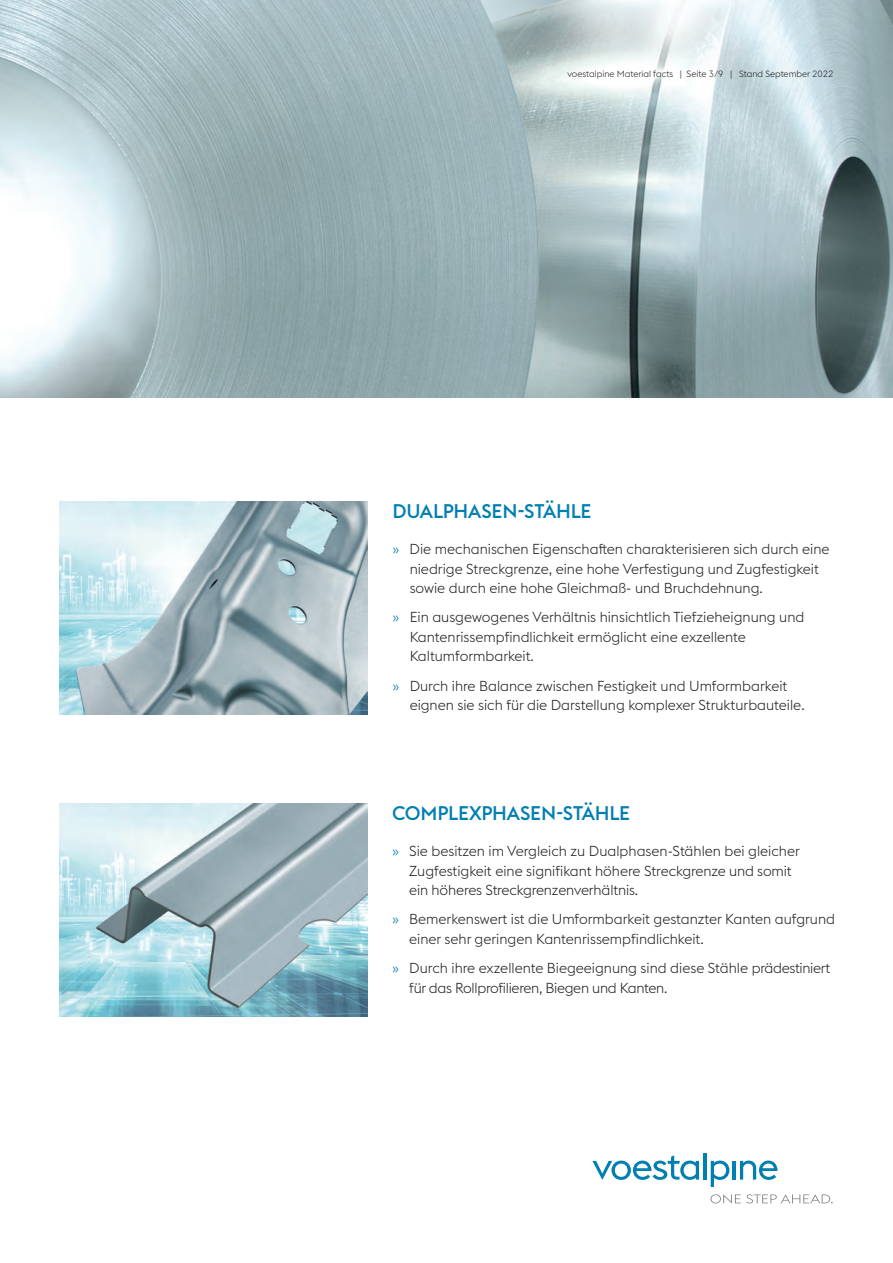
<style>
.page{position:relative;width:893px;height:1263px;background:#fff}
.page>*{position:absolute;margin:0;border:0;box-sizing:border-box;transform-origin:0 0}
.t1{font:500 19.5px "voestalpine";letter-spacing:-.01em;color:#007fb1}
.t2{font:300 14.25px/19.5px "voestalpine";color:#231f20}
.t3{font:300 14.25px/19.5px "voestalpine";letter-spacing:-.02em;color:#231f20}
.t4{font:300 9px "voestalpine";color:#231f20}
.s1{color:#007fb1}
</style>
<div class="page">
<img style="left:0;top:0;width:893px;height:398px">
<svg style="left:592px;top:1155px;width:107px;height:25px"></svg>
<hr style="left:703px;top:1153px;width:3px;height:26px;background:#007fb1">
<svg style="left:711px;top:1160px;width:18px;height:27px"></svg>
<hr style="left:732px;top:1161px;width:4px;height:18px;background:#007fb1">
<svg style="left:740px;top:1160px;width:37px;height:20px"></svg>
<svg style="left:710px;top:1194px;width:123px;height:9px"></svg>
<img style="left:60px;top:502px;width:307px;height:212px">
<img style="left:60px;top:804px;width:307px;height:212px">
<p class="t4" style="left:567px;top:68px;width:267px">voestalpine Material facts | Seite 3/9 | Stand September 2022</p>
<h1 class="t1" style="left:393px;top:499px;width:200px">DUALPHASEN-STÄHLE</h1>
<p class="t2" style="left:410px;top:539px;width:421px;text-indent:-17px"><span class="s1">»</span> Die mechanischen Eigenschaften charakterisieren sich durch eine niedrige Streckgrenze, eine hohe Verfestigung und Zugfestigkeit sowie durch eine hohe Gleichmaß- und Bruchdehnung.</p>
<p class="t2" style="left:410px;top:607px;width:396px;text-indent:-17px"><span class="s1">»</span> Ein ausgewogenes Verhältnis hinsichtlich Tiefzieheignung und<br>Kantenrissempfindlichkeit ermöglicht eine exzellente<br>Kaltumformbarkeit.</p>
<p class="t2" style="left:410px;top:676px;width:396px;text-indent:-17px"><span class="s1">»</span> Durch ihre Balance zwischen Festigkeit und Umformbarkeit eignen sie sich für die Darstellung komplexer Strukturbauteile.</p>
<h1 class="t1" style="left:392px;top:801px;width:239px">COMPLEXPHASEN-STÄHLE</h1>
<p class="t2" style="left:409px;top:841px;width:392px;text-indent:-17px"><span class="s1">»</span> Sie besitzen im Vergleich zu Dualphasen-Stählen bei gleicher<br>Zugfestigkeit eine signifikant höhere Streckgrenze und somit ein höheres Streckgrenzenverhältnis.</p>
<p class="t2" style="left:409px;top:910px;width:427px;text-indent:-17px"><span class="s1">»</span> Bemerkenswert ist die Umformbarkeit gestanzter Kanten aufgrund einer sehr geringen Kantenrissempfindlichkeit.</p>
<p class="t3" style="left:409px;top:958px;width:422px;text-indent:-17px"><span class="s1">»</span> Durch ihre exzellente Biegeeignung sind diese Stähle prädestiniert für das Rollprofilieren, Biegen und Kanten.</p>
</div>
